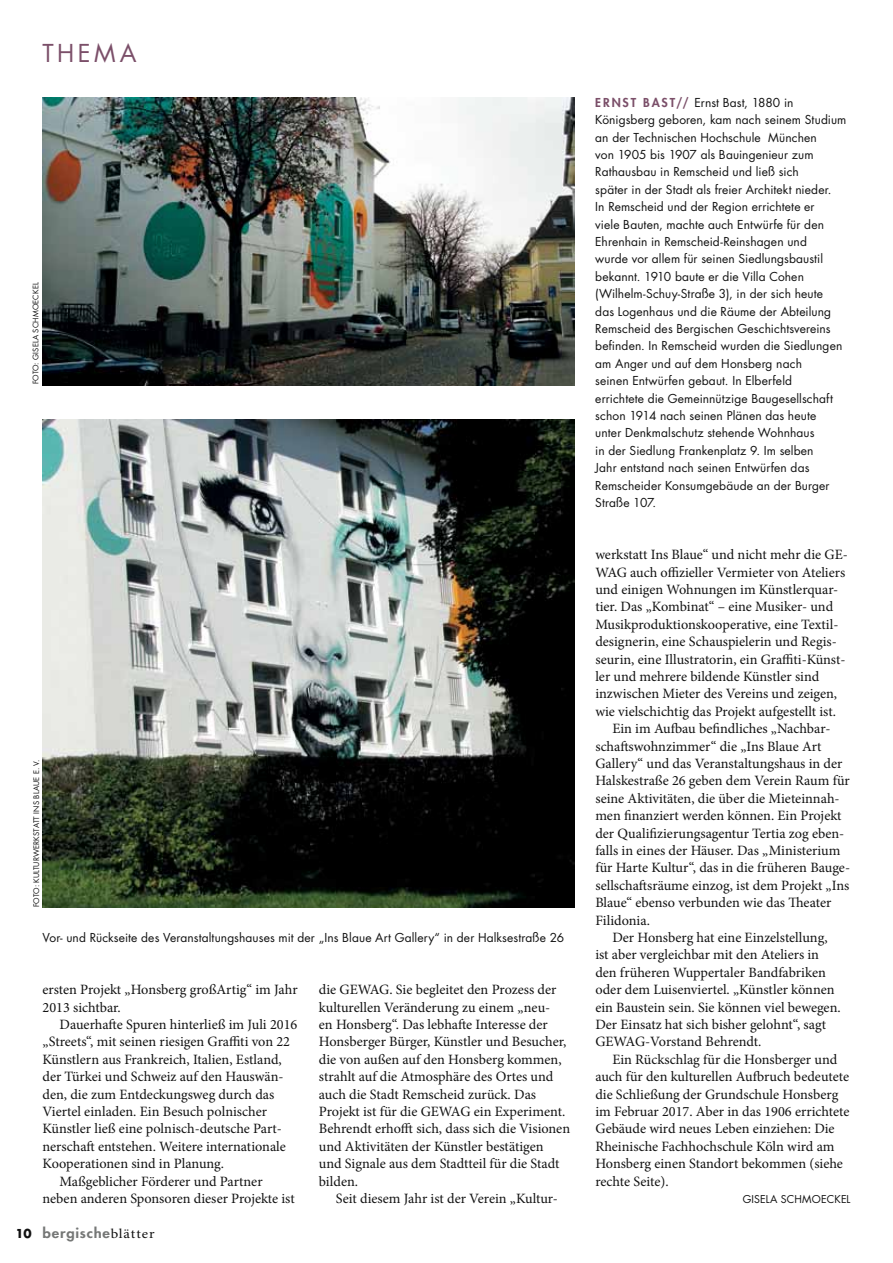
<style>
.page{position:relative;width:893px;height:1263px;background:#fff}
.page>*{position:absolute;margin:0;border:0;box-sizing:border-box;transform-origin:0 0}
.t1{font:24px "Futura";letter-spacing:.145em;color:#7b4f69}
.t2{font:14.25px/17.4px "Minion Pro";color:#121212}
.t3{font:800 13.5px "Futura";letter-spacing:.055em;color:#757776;scale:1.1 1}
.t4{font:12px/17.4px "Futura";letter-spacing:.01em;color:#121212}
.t5{font:10.5px "Futura";letter-spacing:.02em;color:#121212}
.t6{font:7.5px "Futura";letter-spacing:.02em;color:#121212}
.s1{font-weight:700;font-size:12px;color:#121212}
.s2{font-family:"Minion Pro";font-weight:400;color:#121212}
.s3{font-weight:800;color:#7b4f69}
</style>
<div class="page">
<img style="left:43px;top:420px;width:531px;height:487px">
<img style="left:43px;top:97px;width:531px;height:288px">
<h1 class="t1" style="left:43px;top:36px;width:96px">thema</h1>
<p class="t6" style="left:31px;top:384px;width:103px;rotate:-90deg">Foto: Gisela Schmoeckel</p>
<p class="t6" style="left:31px;top:907px;width:149px;rotate:-90deg">Foto: Kulturwer kstatt Ins Blaue e. V.</p>
<p class="t4" style="left:43px;top:929px;width:523px">Vor- und Rückseite des Veranstaltungshauses mit der „I ns Blaue Art Gallery“ in der Halksestraße 26</p>
<p class="t2" style="left:43px;top:981px;width:257px">ersten Projekt „Honsberg großArtig“ im Jahr<br>2013 sichtbar.</p>
<p class="t2" style="left:60px;top:1016px;width:239px">Dauerhafte Spuren hinterließ im Juli 2016</p>
<p class="t2" style="left:43px;top:1033px;width:249px">„Streets“, mit seinen riesigen Graffiti von 22</p>
<p class="t2" style="left:43px;top:1051px;width:241px">Künstlern aus Frankreich, Italien, Estland,</p>
<p class="t2" style="left:43px;top:1068px;width:243px">der Türkei und Schweiz auf den Hauswän-</p>
<p class="t2" style="left:43px;top:1085px;width:233px">den, die zum Entdeckungsweg durch das</p>
<p class="t2" style="left:43px;top:1103px;width:226px">Viertel einladen. Ein Besuch polnischer</p>
<p class="t2" style="left:43px;top:1120px;width:241px">Künstler ließ eine polnisch-deutsche Part-</p>
<p class="t2" style="left:43px;top:1138px;width:245px">nerschaft entstehen. Weitere internationale</p>
<p class="t2" style="left:43px;top:1155px;width:183px">Kooperationen sind in Planung.</p>
<p class="t2" style="left:60px;top:1172px;width:205px">Maßgeblicher Förderer und Partner</p>
<p class="t2" style="left:43px;top:1190px;width:254px">neben anderen Sponsoren dieser Projekte ist</p>
<p class="t2" style="left:319px;top:981px;width:253px">die GEWAG. Sie begleitet den Prozess der kulturellen Veränderung zu einem „neu-<br>en Honsberg“. Das lebhafte Interesse der Honsberger Bürger, Künstler und Besucher, die von außen auf den Honsberg kommen, strahlt auf die Atmosphäre des Ortes und auch die Stadt Remscheid zurück. Das Projekt ist für die GEWAG ein Experiment.<br>Behrendt erhofft sich, dass sich die Visionen und Aktivitäten der Künstler bestätigen<br>und Signale aus dem Stadtteil für die Stadt bilden.</p>
<p class="t2" style="left:336px;top:1190px;width:223px">Seit diesem Jahr ist der Verein „Kultur-</p>
<p class="t3" style="left:15px;top:1224px;width:128px"><span class="s1">10</span> bergische<span class="s2">blätter</span></p>
<p class="t4" style="left:595px;top:93px;width:253px"><span class="s3">Ernst Bas t//</span> Ernst Bast, 1880 in Königsberg geboren, kam nach seinem Studium an der Technischen Hochschule München<br>von 1905 bis 1907 als Bauingenieur zum Rathausbau in Remscheid und ließ sich<br>später in der Stadt als freier Architekt nieder.<br>In Remscheid und der Region errichtete er<br>viele Bauten, machte auch Entwürfe für den Ehrenhain in Remscheid-Reinshagen und<br>wurde vor allem für seinen Siedlungsbaustil bekannt. 1910 baute er die Villa Cohen (Wilhelm-Schuy-Straße 3), in der sich heute<br>das Logenhaus und die Räume der Abteilung Remscheid des Bergischen Geschichtsvereins befinden. In Remscheid wurden die Siedlungen am Anger und auf dem Honsberg nach<br>seinen Entwürfen gebaut. I n Elberfeld<br>errichtete die Gemeinnützige Baugesellschaft schon 1914 nach seinen Plänen das heute<br>unter Denkmalschutz stehende Wohnhaus<br>in der Siedlung Frankenplatz 9. I m selben<br>Jahr entstand nach seinen Entwürfen das Remscheider Konsumgebäude an der Burger Straße 107.</p>
<p class="t2" style="left:595px;top:546px;width:254px">werkstatt Ins Blaue“ und nicht mehr die GE-</p>
<p class="t2" style="left:595px;top:563px;width:251px">WAG auch offizieller Vermieter von Ateliers</p>
<p class="t2" style="left:595px;top:581px;width:244px">und einigen Wohnungen im Künstlerquar-</p>
<p class="t2" style="left:595px;top:598px;width:239px">tier. Das „Kombinat“ – eine Musiker- und</p>
<p class="t2" style="left:595px;top:615px;width:245px">Musikproduktionskooperative, eine Textil-</p>
<p class="t2" style="left:595px;top:633px;width:243px">designerin, eine Schauspielerin und Regis-</p>
<p class="t2" style="left:595px;top:650px;width:252px">seurin, eine Illustratorin, ein Graffiti-Künst-</p>
<p class="t2" style="left:595px;top:668px;width:225px">ler und mehrere bildende Künstler sind</p>
<p class="t2" style="left:595px;top:685px;width:243px">inzwischen Mieter des Vereins und zeigen,</p>
<p class="t2" style="left:595px;top:702px;width:242px">wie vielschichtig das Projekt aufgestellt ist.</p>
<p class="t2" style="left:612px;top:720px;width:220px">Ein im Aufbau befindliches „Nachbar-</p>
<p class="t2" style="left:595px;top:737px;width:228px">schaftswohnzimmer“ die „Ins Blaue Art</p>
<p class="t2" style="left:595px;top:755px;width:249px">Gallery“ und das Veranstaltungshaus in der</p>
<p class="t2" style="left:595px;top:772px;width:256px">Halskestraße 26 geben dem Verein Raum für</p>
<p class="t2" style="left:595px;top:789px;width:246px">seine Aktivitäten, die über die Mieteinnah-</p>
<p class="t2" style="left:595px;top:807px;width:248px">men finanziert werden können. Ein Projekt</p>
<p class="t2" style="left:595px;top:824px;width:251px">der Qualifizierungsagentur Tertia zog eben-</p>
<p class="t2" style="left:595px;top:842px;width:247px">falls in eines der Häuser. Das „Ministerium</p>
<p class="t2" style="left:595px;top:859px;width:256px">für Harte Kultur“, das in die früheren Bauge-</p>
<p class="t2" style="left:595px;top:876px;width:255px">sellschaftsräume einzog, ist dem Projekt „Ins</p>
<p class="t2" style="left:595px;top:894px;width:237px">Blaue“ ebenso verbunden wie das Theater</p>
<p class="t2" style="left:595px;top:911px;width:56px">Filidonia.</p>
<p class="t2" style="left:612px;top:929px;width:217px">Der Honsberg hat eine Einzelstellung,</p>
<p class="t2" style="left:595px;top:946px;width:225px">ist aber vergleichbar mit den Ateliers in</p>
<p class="t2" style="left:595px;top:963px;width:232px">den früheren Wuppertaler Bandfabriken</p>
<p class="t2" style="left:595px;top:981px;width:241px">oder dem Luisenviertel. „Künstler können</p>
<p class="t2" style="left:595px;top:998px;width:247px">ein Baustein sein. Sie können viel bewegen.</p>
<p class="t2" style="left:595px;top:1016px;width:232px">Der Einsatz hat sich bisher gelohnt“, sagt</p>
<p class="t2" style="left:595px;top:1033px;width:168px">GEWAG-Vorstand Behrendt.</p>
<p class="t2" style="left:612px;top:1050px;width:226px">Ein Rückschlag für die Honsberger und</p>
<p class="t2" style="left:595px;top:1068px;width:255px">auch für den kulturellen Aufbruch bedeutete</p>
<p class="t2" style="left:595px;top:1085px;width:244px">die Schließung der Grundschule Honsberg</p>
<p class="t2" style="left:595px;top:1103px;width:256px">im Februar 2017. Aber in das 1906 errichtete</p>
<p class="t2" style="left:595px;top:1120px;width:241px">Gebäude wird neues Leben einziehen: Die</p>
<p class="t2" style="left:595px;top:1137px;width:241px">Rheinische Fachhochschule Köln wird am</p>
<p class="t2" style="left:595px;top:1155px;width:249px">Honsberg einen Standort bekommen (siehe</p>
<p class="t2" style="left:595px;top:1172px;width:75px">rechte Seite).</p>
<p class="t5" style="left:743px;top:1192px;width:109px">Gisela Schmoeckel</p>
</div>
